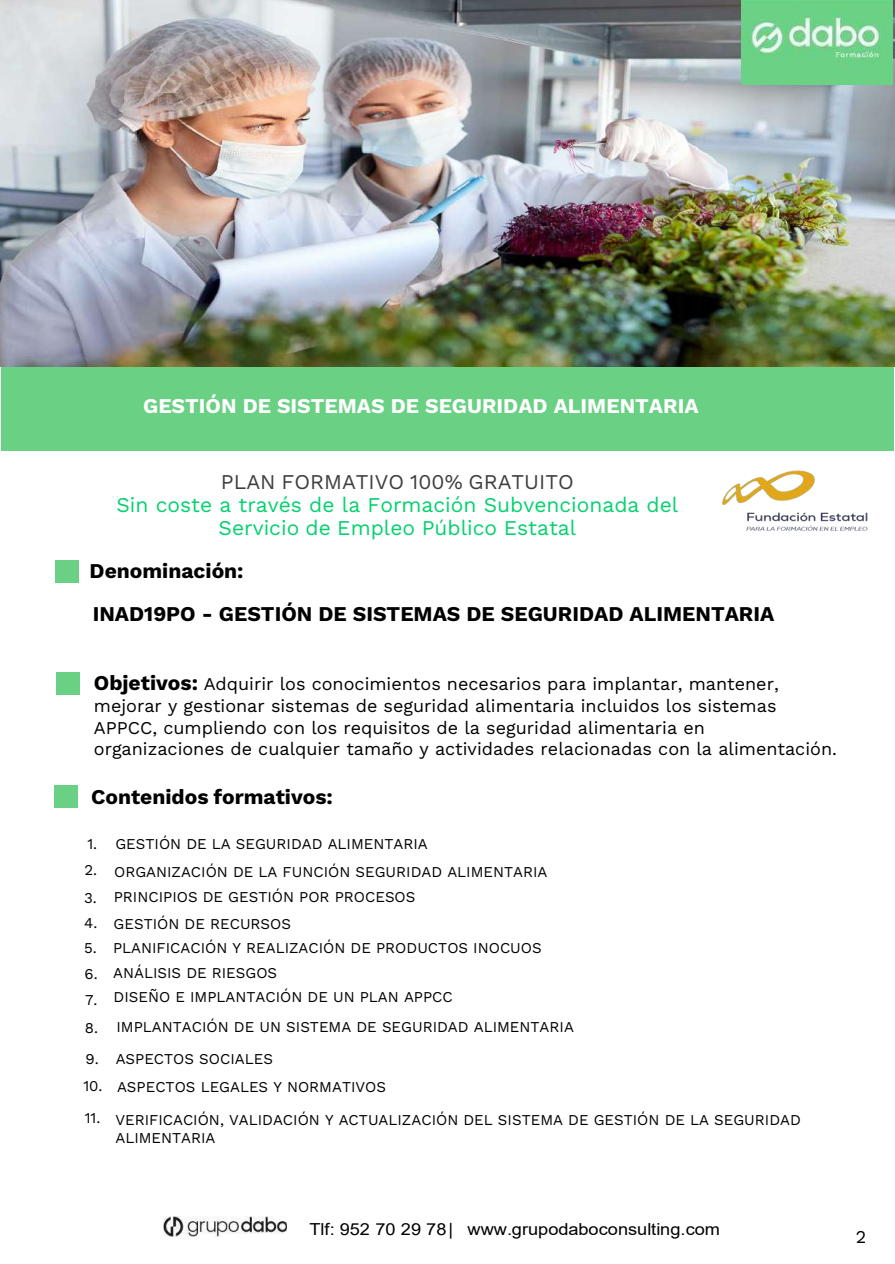
<style>
.page{position:relative;width:895px;height:1264px;background:#fff}
.page>*{position:absolute;margin:0;border:0;box-sizing:border-box;transform-origin:0 0}
.t1{font:700 21px/43.5px "Work Sans";color:#000}
.t2{font:21px/23px "Work Sans";color:#04d16f;text-align:center}
.t3{font:700 21px "Work Sans";color:#fff}
.t4{font:21px "Work Sans";color:#3e3e3e}
.t5{font:18px/21.9px "Work Sans";color:#000}
.t6{font:16.5px "Arial";color:#000;scale:1.1 1}
.t7{font:15px/18px "Work Sans";color:#000}
.s1{font-weight:700;font-size:21px}
</style>
<div class="page">
<img style="left:164px;top:1216px;width:122px;height:20px">
<div style="left:1px;top:351px;width:892px;height:99px;background:#6ad084"></div>
<img style="left:722px;top:470px;width:144px;height:61px">
<div style="left:56px;top:672px;width:23px;height:23px;background:#6ad084"></div>
<div style="left:55px;top:560px;width:23px;height:22px;background:#6ad084"></div>
<div style="left:54px;top:785px;width:23px;height:22px;background:#6ad084"></div>
<img style="left:0;top:0;width:894px;height:366px">
<img style="left:740px;top:0;width:151px;height:84px">
<h1 class="t3" style="left:143px;top:389px;width:556px">GESTIÓN DE SISTEMAS DE SEGURIDAD ALIMENTARIA</h1>
<h1 class="t4" style="left:221px;top:466px;width:354px">PLAN FORMATIVO 100% GRATUITO</h1>
<h1 class="t2" style="left:116px;top:492px;width:563px">Sin coste a través de la Formación Subvencionada del<br>Servicio de Empleo Público Estatal</h1>
<h1 class="t1" style="left:90px;top:548px;width:686px">Denominación:<br>INAD19PO - GESTIÓN DE SISTEMAS DE SEGURIDAD ALIMENTARIA</h1>
<p class="t5" style="left:94px;top:672px;width:744px"><span class="s1">Objetivos:</span> Adquirir los conocimientos necesarios para implantar, mantener, mejorar y gestionar sistemas de seguridad alimentaria incluidos los sistemas APPCC, cumpliendo con los requisitos de la seguridad alimentaria en organizaciones de cualquier tamaño y actividades relacionadas con la alimentación.</p>
<h1 class="t1" style="left:91px;top:775px;width:243px">Contenidos formativos:</h1>
<p class="t7" style="left:87px;top:834px;width:342px">1. GESTIÓN DE LA SEGURIDAD ALIMENTARIA</p>
<p class="t7" style="left:84px;top:862px;width:464px">2. ORGANIZACIÓN DE LA FUNCIÓN SEGURIDAD ALIMENTARIA</p>
<p class="t7" style="left:84px;top:887px;width:332px">3. PRINCIPIOS DE GESTIÓN POR PROCESOS</p>
<p class="t7" style="left:84px;top:914px;width:208px">4. GESTIÓN DE RECURSOS</p>
<p class="t7" style="left:84px;top:963px;width:194px">6. ANÁLISIS DE RIESGOS</p>
<p class="t7" style="left:85px;top:988px;width:369px">7. DISEÑO E IMPLANTACIÓN DE UN PLAN APPCC</p>
<p class="t7" style="left:84px;top:938px;width:459px">5. PLANIFICACIÓN Y REALIZACIÓN DE PRODUCTOS INOCUOS</p>
<p class="t7" style="left:85px;top:1017px;width:490px">8. IMPLANTACIÓN DE UN SISTEMA DE SEGURIDAD ALIMENTARIA</p>
<p class="t7" style="left:85px;top:1049px;width:189px">9. ASPECTOS SOCIALES</p>
<p class="t7" style="left:83px;top:1077px;width:304px">10. ASPECTOS LEGALES Y NORMATIVOS</p>
<p class="t7" style="left:115px;top:1110px;width:686px;text-indent:-31px">11. VERIFICACIÓN, VALIDACIÓN Y ACTUALIZACIÓN DEL SISTEMA DE GESTIÓN DE LA SEGURIDAD<br>ALIMENTARIA</p>
<p class="t6" style="left:309px;top:1218px;width:374px">Tlf: 952 70 29 78| www.grupodaboconsulting.com</p>
<p class="t5" style="left:855px;top:1225px;width:12px">2</p>
</div>
